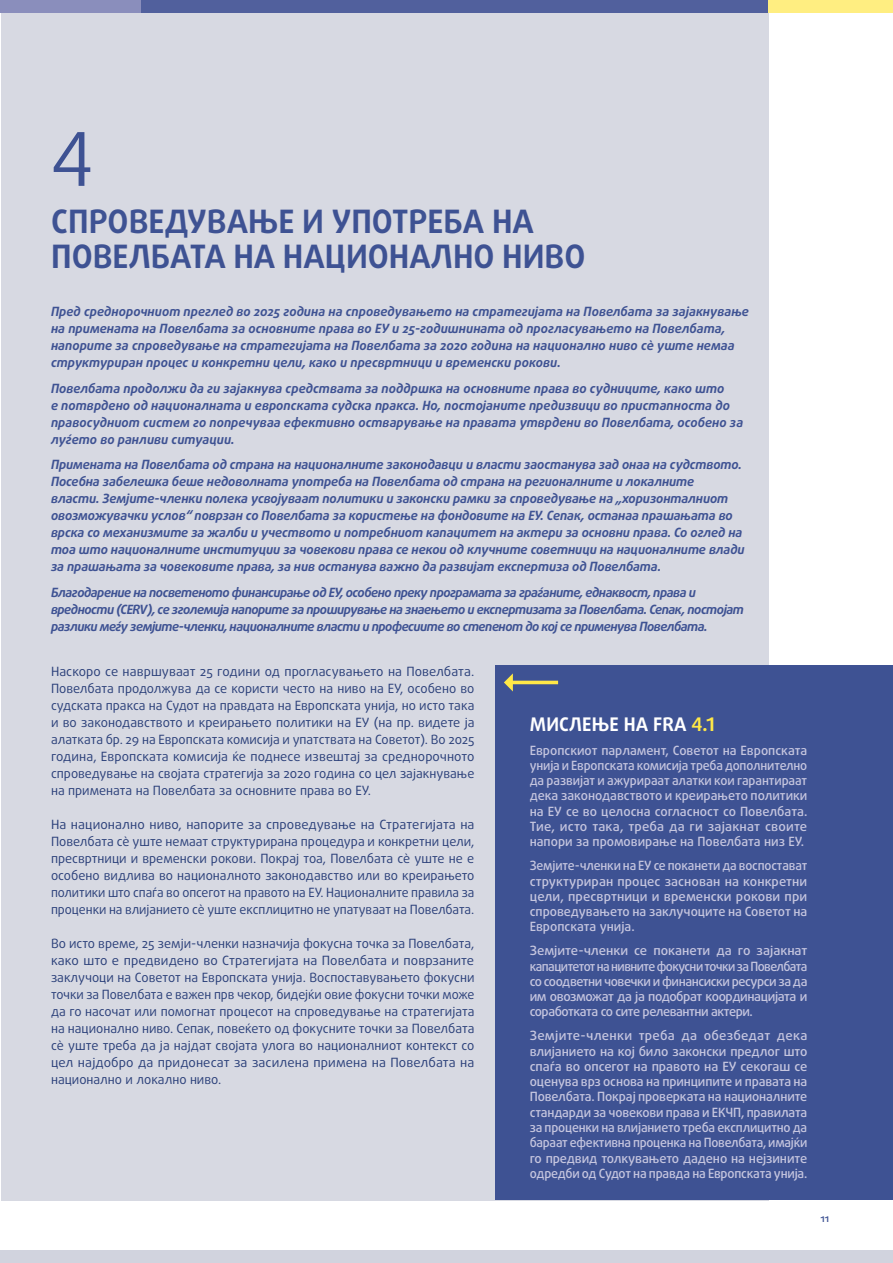
<style>
.page{position:relative;width:893px;height:1263px;background:#fff}
.page>*{position:absolute;margin:0;border:0;box-sizing:border-box;transform-origin:0 0}
.title_1_no{font:74.25px "Daxline Pro";color:#3e5293}
.title_1{font:700 32.25px/35.2px "Daxline Pro";color:#3e5293}
.FRAOP_title{font:700 18.75px "Daxline Pro";letter-spacing:.01em;color:#fff}
.body{font:12.75px/17px "Daxline Pro";color:#2a3f79;text-align:justify}
.intro_1{font:italic 700 12.75px/17px "Daxline Pro";letter-spacing:-.01em;color:#3e5293}
.FRAOP_body{font:500 12.75px/15.3px "Daxline Pro";letter-spacing:-.01em;color:#c6c6df;text-align:justify}
.intro_1-2{font:italic 700 12.75px/17px "Daxline Pro";letter-spacing:-.04em;color:#3e5293}
.t1{font:500 10.5px "Daxline Pro";color:#3e5293}
.s1{color:#ffe847}
</style>
<div class="page">
<div style="left:1px;top:0;width:767px;height:1201px;background:#d7d9e2"></div>
<div style="left:496px;top:665px;width:397px;height:534px;background:#3e5293"></div>
<svg style="left:504px;top:673px;width:54px;height:18px"></svg>
<div style="left:0;top:1250px;width:893px;height:13px;background:#d1d3de"></div>
<div style="left:0;top:0;width:141px;height:13px;background:#8a8ebc"></div>
<div style="left:141px;top:0;width:646px;height:13px;background:#51609d"></div>
<div style="left:769px;top:0;width:124px;height:13px;background:#ffee81"></div>
<h1 class="title_1_no" style="left:51px;top:110px;width:44px">4</h1>
<h1 class="title_1" style="left:51px;top:204px;width:536px">СПРОВЕДУВАЊЕ И УПОТРЕБА НА<br>ПОВЕЛБАТА НА НАЦИОНАЛНО НИВО</h1>
<p class="intro_1" style="left:51px;top:303px;width:700px">Пред среднорочниот преглед во 2025 година на спроведувањето на стратегијата на Повелбата за зајакнување на примената на Повелбата за основните права во ЕУ и 25-годишнината од прогласувањето на Повелбата, напорите за спроведување на стратегијата на Повелбата за 2020 година на национално ниво сè уште немаа структуриран процес и конкретни цели, како и пресвртници и временски рокови.</p>
<p class="intro_1" style="left:51px;top:380px;width:694px">Повелбата продолжи да ги зајакнува средствата за поддршка на основните права во судниците, како што<br>е потврдено од националната и европската судска пракса. Но, постојаните предизвици во пристапноста до правосудниот систем го попречуваа ефективно остварување на правата утврдени во Повелбата, особено за луѓето во ранливи ситуации.</p>
<p class="intro_1" style="left:51px;top:456px;width:695px">Примената на Повелбата од страна на националните законодавци и власти заостанува зад онаа на судството.<br>Посебна забелешка беше недоволната употреба на Повелбата од страна на регионалните и локалните власти. Земјите-членки полека усвојуваат политики и законски рамки за спроведување на „хоризонталниот овозможувачки услов“ поврзан со Повелбата за користење на фондовите на ЕУ. Сепак, останаа прашањата во врска со механизмите за жалби и учеството и потребниот капацитет на актери за основни права. Со оглед на тоа што националните институции за човекови права се некои од клучните советници на националните влади за прашањата за човековите права, за нив останува важно да развијат експертиза од Повелбата.</p>
<p class="intro_1-2" style="left:51px;top:584px;width:694px">Благодарение на посветеното финансирање од ЕУ, особено преку програмата за граѓаните, еднаквост, права и вредности (CERV), се зголемија напорите за проширување на знаењето и експертизата за Повелбата. Сепак, постојат разлики меѓу земјите-членки, националните власти и професиите во степенот до кој се применува Повелбата.</p>
<p class="body" style="left:51px;top:663px;width:425px">Наскоро се навршуваат 25 години од прогласувањето на Повелбата.<br>Повелбата продолжува да се користи често на ниво на ЕУ, особено во судската пракса на Судот на правдата на Европската унија, но исто така и во законодавството и креирањето политики на ЕУ (на пр. видете ја алатката бр. 29 на Европската комисија и упатствата на Советот). Во 2025 година, Европската комисија ќе поднесе извештај за среднорочното спроведување на својата стратегија за 2020 година со цел зајакнување на примената на Повелбата за основните права во ЕУ.</p>
<p class="body" style="left:51px;top:816px;width:425px">На национално ниво, напорите за спроведување на Стратегијата на Повелбата сè уште немаат структурирана процедура и конкретни цели, пресвртници и временски рокови. Покрај тоа, Повелбата сè уште не е особено видлива во националното законодавство или во креирањето политики што спаѓа во опсегот на правото на ЕУ. Националните правила за проценки на влијанието сè уште експлицитно не упатуваат на Повелбата.</p>
<p class="body" style="left:51px;top:935px;width:425px">Во исто време, 25 земји-членки назначија фокусна точка за Повелбата, како што е предвидено во Стратегијата на Повелбата и поврзаните заклучоци на Советот на Европската унија. Воспоставувањето фокусни точки за Повелбата е важен прв чекор, бидејќи овие фокусни точки може да го насочат или помогнат процесот на спроведување на стратегијата на национално ниво. Сепак, повеќето од фокусните точки за Повелбата сè уште треба да ја најдат својата улога во националниот контекст со цел најдобро да придонесат за засилена примена на Повелбата на национално и локално ниво.</p>
<h2 class="FRAOP_title" style="left:530px;top:711px;width:187px">МИСЛЕЊЕ НА FRA <span class="s1">4.1</span></h2>
<p class="FRAOP_body" style="left:530px;top:742px;width:279px">Европскиот парламент, Советот на Европската унија и Европската комисија треба дополнително да развијат и ажурираат алатки кои гарантираат дека законодавството и креирањето политики на ЕУ се во целосна согласност со Повелбата.<br>Тие, исто така, треба да ги зајакнат своите напори за промовирање на Повелбата низ ЕУ.</p>
<p class="FRAOP_body" style="left:530px;top:858px;width:279px">Земјите-членки на ЕУ се поканети да воспостават структуриран процес заснован на конкретни цели, пресвртници и временски рокови при спроведувањето на заклучоците на Советот на Европската унија.</p>
<p class="FRAOP_body" style="left:530px;top:943px;width:279px">Земјите-членки се поканети да го зајакнат капацитетот на нивните фокусни точки за Повелбата со соодветни човечки и финансиски ресурси за да им овозможат да ја подобрат координацијата и соработката со сите релевантни актери.</p>
<p class="FRAOP_body" style="left:530px;top:1028px;width:279px">Земјите-членки треба да обезбедат дека влијанието на кој било законски предлог што спаѓа во опсегот на правото на ЕУ секогаш се оценува врз основа на принципите и правата на Повелбата. Покрај проверката на националните стандарди за човекови права и ЕКЧП, правилата за проценки на влијанието треба експлицитно да бараат ефективна проценка на Повелбата, имајќи го предвид толкувањето дадено на нејзините одредби од Судот на правда на Европската унија.</p>
<p class="t1" style="left:820px;top:1211px;width:10px">11</p>
</div>
